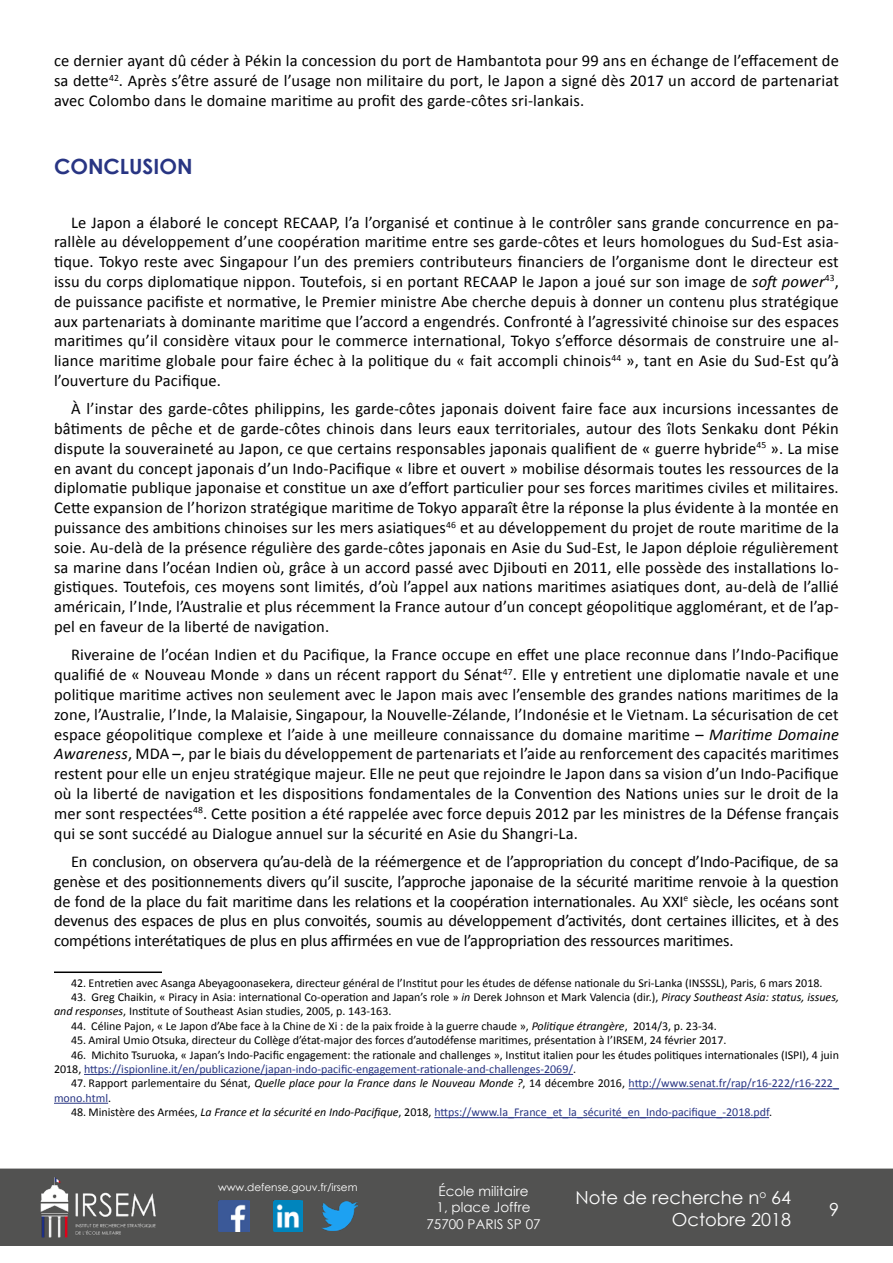
<style>
.page{position:relative;width:893px;height:1263px;background:#fff}
.page>*{position:absolute;margin:0;border:0;box-sizing:border-box;transform-origin:0 0}
.t1{font:700 21px "Century Gothic";color:#283583}
.t2{font:18px/21.6px "Century Gothic";color:#fff;text-align:right}
.t3{font:16.5px/19.8px "Calibri";letter-spacing:.01em;color:#000;text-align:justify}
.t4{font:13.5px/16.2px "Century Gothic";color:#fff;text-align:center}
.t5{font:12px/14.4px "Calibri";color:#000}
.t6{font:12px/14.4px "Calibri";color:#283583}
.t7{font:10.5px "Century Gothic";color:#fff}
.s1{font-style:italic}
.s2{color:#283583}
.s3{color:#000}
.s4{font-style:italic;color:#000}
</style>
<div class="page">
<div style="left:0;top:1168px;width:893px;height:78px;background:#525251;border:2px solid #525251"></div>
<img style="left:39px;top:1169px;width:117px;height:76px">
<img style="left:322px;top:1201px;width:36px;height:30px">
<img style="left:218px;top:1200px;width:31px;height:32px">
<img style="left:274px;top:1200px;width:28px;height:32px">
<hr style="left:54px;top:971px;width:108px;height:2px;background:#000">
<hr style="left:84px;top:1074px;width:489px;height:1px;background:#283583">
<hr style="left:629px;top:1088px;width:210px;height:1px;background:#283583">
<hr style="left:54px;top:1103px;width:54px;height:1px;background:#283583">
<hr style="left:434px;top:1117px;width:335px;height:1px;background:#283583">
<p class="t3" style="left:54px;top:51px;width:786px">ce dernier ayant dû céder à Pékin la concession du port de Hambantota pour 99 ans en échange de l’effacement de sa dette<sup>42</sup>. Après s’être assuré de l’usage non militaire du port, le Japon a signé dès 2017 un accord de partenariat avec Colombo dans le domaine maritime au profit des garde-côtes sri-lankais.</p>
<p class="t1" style="left:54px;top:150px;width:140px">CONCLUSION</p>
<p class="t3" style="left:54px;top:212px;width:786px;text-indent:17px">Le Japon a élaboré le concept RECAAP, l’a l’organisé et continue à le contrôler sans grande concurrence en pa&shy;rallèle au développement d’une coopération maritime entre ses garde-côtes et leurs homologues du Sud-Est asia&shy;tique. Tokyo reste avec Singapour l’un des premiers contributeurs financiers de l’organisme dont le directeur est issu du corps diplomatique nippon. Toutefois, si en portant RECAAP le Japon a joué sur son image de <span class="s1">soft power</span><sup>43</sup>, de puissance pacifiste et normative, le Premier ministre Abe cherche depuis à donner un contenu plus stratégique aux partenariats à dominante maritime que l’accord a engendrés. Confronté à l’agressivité chinoise sur des espaces maritimes qu’il considère vitaux pour le commerce international, Tokyo s’efforce désormais de construire une al&shy;liance maritime globale pour faire échec à la politique du « fait accompli chinois<sup>44</sup> », tant en Asie du Sud-Est qu’à l’ouverture du Pacifique.</p>
<p class="t3" style="left:54px;top:399px;width:786px;text-indent:17px">À l’instar des garde-côtes philippins, les garde-côtes japonais doivent faire face aux incursions incessantes de bâtiments de pêche et de garde-côtes chinois dans leurs eaux territoriales, autour des îlots Senkaku dont Pékin dispute la souveraineté au Japon, ce que certains responsables japonais qualifient de « guerre hybride<sup>45</sup> ». La mise en avant du concept japonais d’un Indo-Pacifique « libre et ouvert » mobilise désormais toutes les ressources de la diplomatie publique japonaise et constitue un axe d’effort particulier pour ses forces maritimes civiles et militaires.<br>Cette expansion de l’horizon stratégique maritime de Tokyo apparaît être la réponse la plus évidente à la montée en puissance des ambitions chinoises sur les mers asiatiques<sup>46</sup> et au développement du projet de route maritime de la soie. Au-delà de la présence régulière des garde-côtes japonais en Asie du Sud-Est, le Japon déploie régulièrement sa marine dans l’océan Indien où, grâce à un accord passé avec Djibouti en 2011, elle possède des installations lo&shy;gistiques. Toutefois, ces moyens sont limités, d’où l’appel aux nations maritimes asiatiques dont, au-delà de l’allié américain, l’Inde, l’Australie et plus récemment la France autour d’un concept géopolitique agglomérant, et de l’ap&shy;pel en faveur de la liberté de navigation.</p>
<p class="t3" style="left:54px;top:645px;width:786px;text-indent:17px">Riveraine de l’océan Indien et du Pacifique, la France occupe en effet une place reconnue dans l’Indo-Pacifique qualifié de « Nouveau Monde » dans un récent rapport du Sénat<sup>47</sup>. Elle y entretient une diplomatie navale et une politique maritime actives non seulement avec le Japon mais avec l’ensemble des grandes nations maritimes de la zone, l’Australie, l’Inde, la Malaisie, Singapour, la Nouvelle-Zélande, l’Indonésie et le Vietnam. La sécurisation de cet espace géopolitique complexe et l’aide à une meilleure connaissance du domaine maritime – <span class="s1">Maritime Domaine Awareness</span>, MDA –, par le biais du développement de partenariats et l’aide au renforcement des capacités maritimes restent pour elle un enjeu stratégique majeur. Elle ne peut que rejoindre le Japon dans sa vision d’un Indo-Pacifique où la liberté de navigation et les dispositions fondamentales de la Convention des Nations unies sur le droit de la mer sont respectées<sup>48</sup>. Cette position a été rappelée avec force depuis 2012 par les ministres de la Défense français qui se sont succédé au Dialogue annuel sur la sécurité en Asie du Shangri-La.</p>
<p class="t3" style="left:54px;top:851px;width:786px;text-indent:17px">En conclusion, on observera qu’au-delà de la réémergence et de l’appropriation du concept d’Indo-Pacifique, de sa genèse et des positionnements divers qu’il suscite, l’approche japonaise de la sécurité maritime renvoie à la question de fond de la place du fait maritime dans les relations et la coopération internationales. Au XXI<sup>e</sup> siècle, les océans sont devenus des espaces de plus en plus convoités, soumis au développement d’activités, dont certaines illicites, et à des compétions interétatiques de plus en plus affirmées en vue de l’appropriation des ressources maritimes.</p>
<p class="t5" style="left:71px;top:975px;width:753px">42. Entretien avec Asanga Abeyagoonasekera, directeur général de l’Institut pour les études de défense nationale du Sri-Lanka (INSSSL), Paris, 6 mars 2018.</p>
<p class="t5" style="left:54px;top:990px;width:786px;text-indent:17px">43. Greg Chaikin, « Piracy in Asia: international Co-operation and Japan’s role » <span class="s1">in</span> Derek Johnson et Mark Valencia (dir.), <span class="s1">Piracy Southeast Asia: status, issues, and responses</span>, Institute of Southeast Asian studies, 2005, p. 143-163.</p>
<p class="t5" style="left:71px;top:1019px;width:647px">44. Céline Pajon, « Le Japon d’Abe face à la Chine de Xi : de la paix froide à la guerre chaude », <span class="s1">Politique étrangère</span>, 2014/3, p. 23-34.</p>
<p class="t5" style="left:71px;top:1033px;width:657px">45. Amiral Umio Otsuka, directeur du Collège d’état-major des forces d’autodéfense maritimes, présentation à l’IRSEM, 24 février 2017.</p>
<p class="t5" style="left:54px;top:1047px;width:786px;text-indent:17px">46. Michito Tsuruoka, « Japan’s Indo-Pacific engagement: the rationale and challenges », Institut italien pour les études politiques internationales (ISPI), 4 juin<br>2018, <span class="s2">https://ispionline.it/en/publicazione/japan-indo-pacific-engagement-rationale-and-challenges-2069/</span>.</p>
<p class="t6" style="left:54px;top:1076px;width:786px;text-indent:17px"><span class="s3">47. Rapport parlementaire du Sénat,</span> <span class="s4">Quelle place pour la France dans le Nouveau Monde ?</span><span class="s3">, 14 décembre 2016,</span> http://www.senat.fr/rap/r16-222/r16-222_ mono.html<span class="s3">.</span></p>
<p class="t6" style="left:71px;top:1105px;width:703px"><span class="s3">48. Ministère des Armées,</span> <span class="s4">La France et la sécurité en Indo-Pacifique</span><span class="s3">, 2018,</span> https://www.la_France_et_la_sécurité_en_Indo-pacifique_-2018.pdf<span class="s3">.</span></p>
<p class="t7" style="left:218px;top:1179px;width:141px">www.defense.gouv.fr/irsem</p>
<p class="t4" style="left:426px;top:1183px;width:116px">École militaire<br>1, place Joffre<br>75700 PARIS SP 07</p>
<p class="t2" style="left:575px;top:1186px;width:217px">Note de recherche n<sup>o</sup> 64<br>Octobre 2018</p>
<p class="t2" style="left:829px;top:1198px;width:11px">9</p>
</div>
